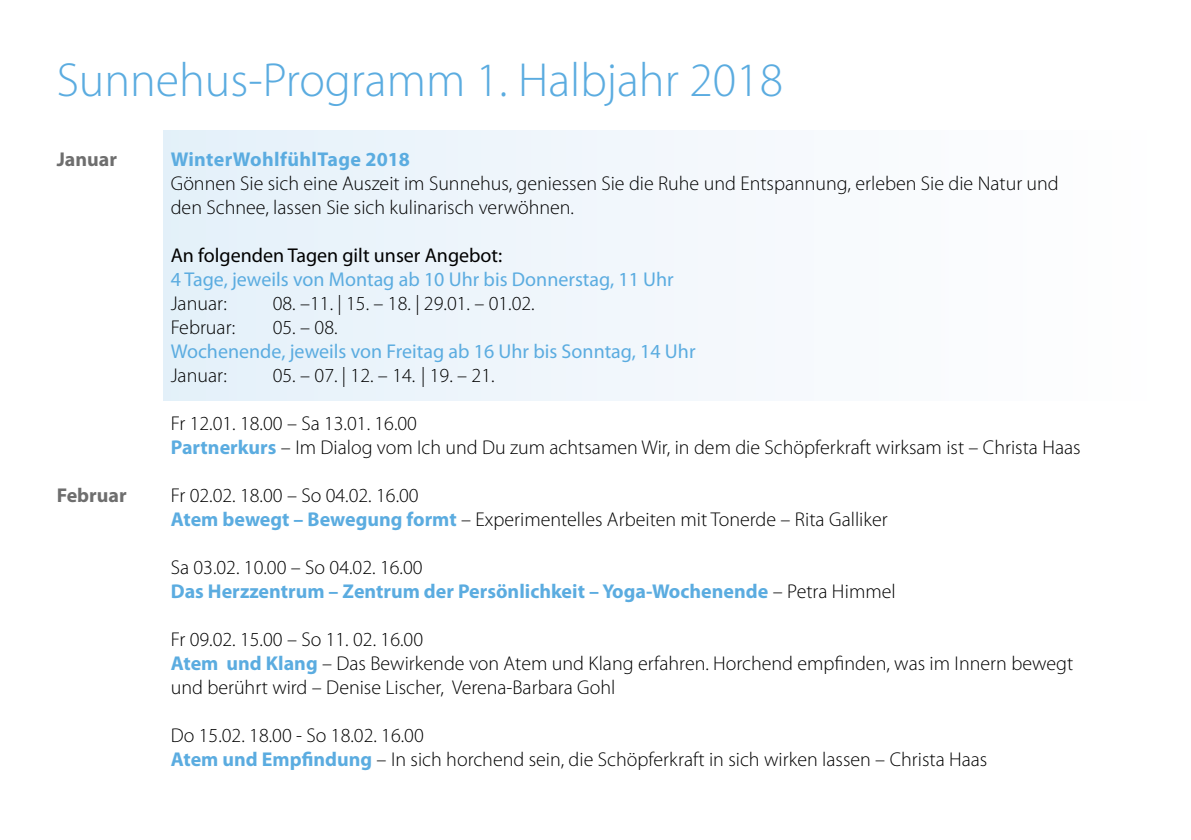
<style>
.page{position:relative;width:1191px;height:840px;background:#fff}
.page>*{position:absolute;margin:0;border:0;box-sizing:border-box;transform-origin:0 0}
.t1{font:300 48px "Myriad Pro";color:#5bace0}
.t2{font:300 20px/24px "Myriad Pro";color:#000}
.t3{font:20px "Myriad Pro";color:#5bace0}
.t4{font:700 20px/24px "Myriad Pro";color:#5bace0}
.t5{font:20px "Myriad Pro";color:#000}
.t6{font:700 20px "Myriad Pro";letter-spacing:.02em;color:#5bace0}
.t7{font:700 20px "Myriad Pro";color:#6e6e6e}
.s1{font-weight:700;color:#5bace0}
.s2{font-weight:300;color:#000}
</style>
<div class="page">
<div style="left:163px;top:130px;width:986px;height:270px;background:linear-gradient(to right,#e4f0f9,#fffeff)"></div>
<h1 class="t1" style="left:57px;top:53px;width:728px">Sunnehus-Programm 1. Halbjahr 2018</h1>
<p class="t7" style="left:57px;top:146px;width:62px">Januar</p>
<p class="t6" style="left:171px;top:146px;width:241px">WinterWohlfühlTage 2018</p>
<p class="t2" style="left:171px;top:171px;width:889px">Gönnen Sie sich eine Auszeit im Sunnehus, geniessen Sie die Ruhe und Entspannung, erleben Sie die Natur und den Schnee, lassen Sie sich kulinarisch verwöhnen.</p>
<p class="t5" style="left:171px;top:242px;width:333px">An folgenden Tagen gilt unser Angebot:</p>
<p class="t3" style="left:171px;top:266px;width:504px">4 Tage, jeweils von Montag ab 10 Uhr bis Donnerstag, 11 Uhr</p>
<p class="t2" style="left:171px;top:291px;width:58px">Januar:</p>
<p class="t2" style="left:273px;top:291px;width:263px">08. –11. | 15. – 18. | 29.01. – 01.02.</p>
<p class="t2" style="left:171px;top:315px;width:66px">Februar:</p>
<p class="t2" style="left:273px;top:315px;width:66px">05. – 08.</p>
<p class="t3" style="left:171px;top:338px;width:526px">Wochenende, jeweils von Freitag ab 16 Uhr bis Sonntag, 14 Uhr</p>
<p class="t2" style="left:171px;top:363px;width:58px">Januar:</p>
<p class="t2" style="left:273px;top:363px;width:223px">05. – 07. | 12. – 14. | 19. – 21.</p>
<p class="t2" style="left:171px;top:411px;width:911px">Fr 12.01. 18.00 – Sa 13.01. 16.00<br><span class="s1">Partnerkurs</span> – Im Dialog vom Ich und Du zum achtsamen Wir, in dem die Schöpferkraft wirksam ist – Christa Haas</p>
<p class="t7" style="left:57px;top:482px;width:71px">Februar</p>
<p class="t2" style="left:171px;top:483px;width:718px">Fr 02.02. 18.00 – So 04.02. 16.00<br><span class="s1">Atem bewegt – Bewegung formt</span> – Experimentelles Arbeiten mit Tonerde – Rita Galliker</p>
<p class="t4" style="left:171px;top:554px;width:726px"><span class="s2">Sa 03.02. 10.00 – So 04.02. 16.00<br></span>Das Herzzentrum – Zentrum der Persönlichkeit – Yoga-Wochenende <span class="s2">– Petra Himmel</span></p>
<p class="t2" style="left:171px;top:627px;width:904px">Fr 09.02. 15.00 – So 11. 02. 16.00<br><span class="s1">Atem und Klang</span> – Das Bewirkende von Atem und Klang erfahren. Horchend empfinden, was im Innern bewegt und berührt wird – Denise Lischer, Verena-Barbara Gohl</p>
<p class="t2" style="left:171px;top:723px;width:818px">Do 15.02. 18.00 - So 18.02. 16.00<br><span class="s1">Atem und Empfindung</span> – In sich horchend sein, die Schöpferkraft in sich wirken lassen – Christa Haas</p>
</div>
